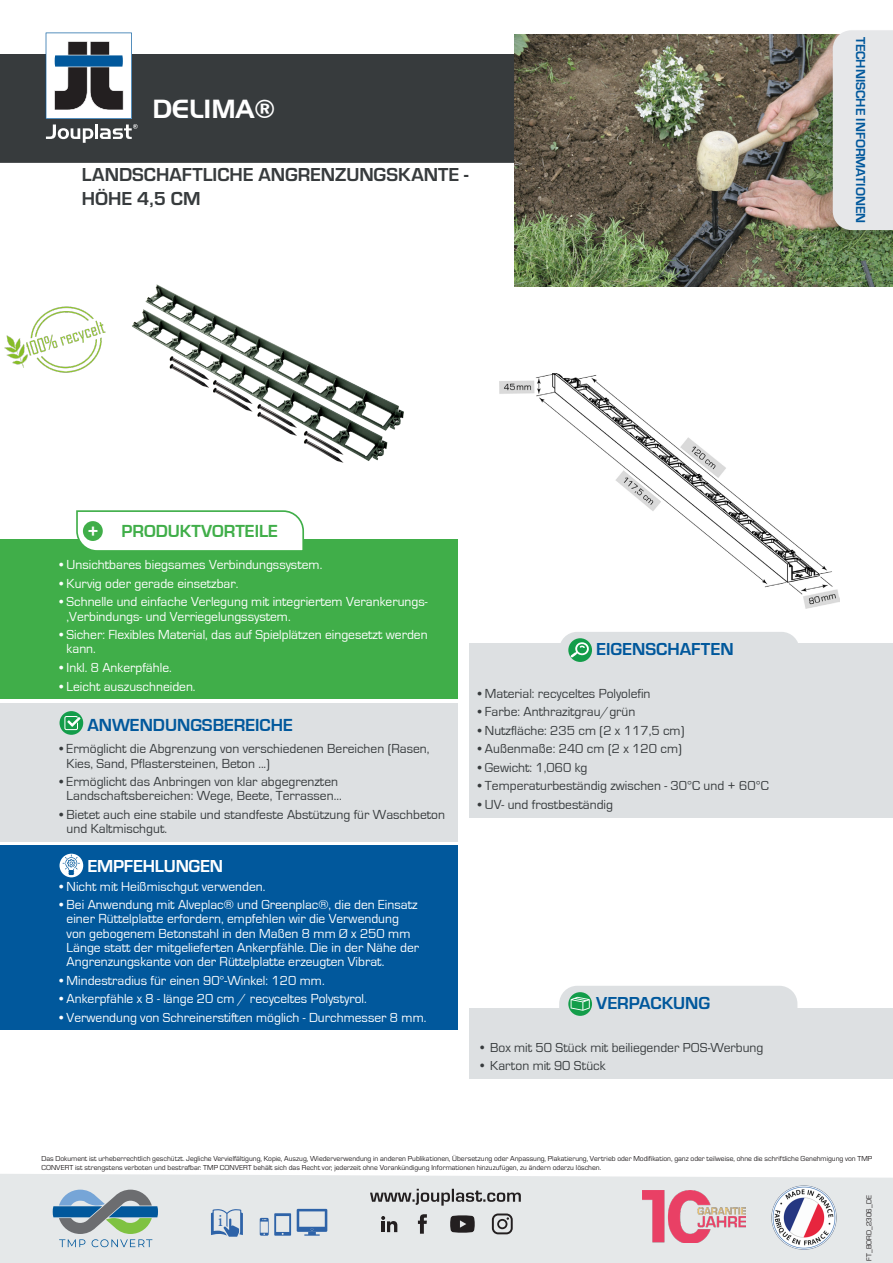
<style>
.page{position:relative;width:893px;height:1263px;background:#fff}
.page>*{position:absolute;margin:0;border:0;box-sizing:border-box;transform-origin:0 0}
.Nom_générique{font:25.5px "Handel Gothic BT";color:#fff}
.Désignation{font:700 19.5px/23.4px "Eurostile";color:#373b3d}
.t1{font:700 18px "Eurostile";color:#01589c}
.t2{font:700 18px "Eurostile";color:#01589c}
.t3{font:700 18px "Eurostile";color:#40ae49}
.Specifique{font:700 18px "Eurostile";letter-spacing:-.01em;color:#fff}
.t4{font:700 18px "Eurostile";color:#fff}
.t5{font:17.1px "Minion Pro";color:#2e63a8}
.Specifique-2{font:13.5px/14.2px "Eurostile";color:#fff}
.Specifique-3{font:13.5px/14.2px "Eurostile";color:#373b3d}
.t6{font:13.5px "Eurostile";color:#373b3d}
.t7{font:700 13.5px "Eurostile";color:#01589c}
.t8{font:7.5px/9px "Eurostile";color:#231f20}
</style>
<div class="page">
<div style="left:0;top:1174px;width:893px;height:89px;background:#e5e8e9"></div>
<div style="left:0;top:54px;width:514px;height:109px;background:#373b3d"></div>
<svg style="left:53px;top:1189px;width:105px;height:58px;background:#96afb7"></svg>
<img style="left:771px;top:1184px;width:66px;height:66px">
<img style="left:642px;top:1190px;width:104px;height:52px">
<svg style="left:370px;top:1189px;width:151px;height:16px;background:#aaabac"></svg>
<svg style="left:450px;top:1215px;width:25px;height:18px"></svg>
<svg style="left:381px;top:1216px;width:16px;height:16px"></svg>
<svg style="left:418px;top:1214px;width:9px;height:20px"></svg>
<svg style="left:492px;top:1213px;width:21px;height:21px"></svg>
<div style="left:469px;top:1009px;width:424px;height:70px;background:#dde0e2"></div>
<div style="left:559px;top:986px;width:238px;height:41px;background:#dde0e2;border-radius:18px"></div>
<svg style="left:568px;top:992px;width:24px;height:24px"></svg>
<svg style="left:571px;top:997px;width:19px;height:14px"></svg>
<div style="left:469px;top:643px;width:424px;height:174px;background:#dde0e2"></div>
<div style="left:559px;top:632px;width:240px;height:41px;background:#dde0e2;border-radius:18px"></div>
<svg style="left:568px;top:638px;width:24px;height:24px"></svg>
<svg style="left:571px;top:642px;width:18px;height:16px"></svg>
<img style="left:514px;top:35px;width:379px;height:252px">
<div style="left:830px;top:29px;width:63px;height:210px;background:#231f20;opacity:.15"></div>
<div style="left:833px;top:30px;width:60px;height:200px;background:#e6e7e9"></div>
<img style="left:499px;top:373px;width:340px;height:236px">
<svg style="left:46px;top:33px;width:92px;height:110px"></svg>
<div style="left:0;top:539px;width:458px;height:160px;background:#40ae49"></div>
<div style="left:0;top:703px;width:458px;height:138px;background:#dde0e2"></div>
<div style="left:60px;top:711px;width:23px;height:24px;background:#139d4a;border-radius:50%"></div>
<svg style="left:64px;top:716px;width:16px;height:14px"></svg>
<div style="left:0;top:845px;width:458px;height:185px;background:#01589c"></div>
<div style="left:60px;top:854px;width:23px;height:23px;background:#fff;border-radius:50%"></div>
<svg style="left:63px;top:854px;width:17px;height:21px"></svg>
<img style="left:4px;top:306px;width:101px;height:67px">
<img style="left:132px;top:284px;width:271px;height:179px">
<svg style="left:76px;top:510px;width:228px;height:41px"></svg>
<div style="left:83px;top:521px;width:20px;height:20px;background:#40ae49;border-radius:50%"></div>
<svg style="left:211px;top:1209px;width:32px;height:28px"></svg>
<svg style="left:260px;top:1213px;width:31px;height:23px"></svg>
<svg style="left:297px;top:1209px;width:30px;height:27px"></svg>
<p class="Nom_générique" style="left:152px;top:94px;width:124px">DELIMA®</p>
<p class="Désignation" style="left:82px;top:162px;width:388px">LANDSCHAFTLICHE ANGRENZUNGSKANTE -<br>HÖHE 4,5 CM</p>
<p class="t7" style="left:870px;top:37px;width:188px;rotate:90deg">TECHNISCHE INFORMATIONEN</p>
<p class="t4" style="left:88px;top:521px;width:13px">+</p>
<p class="t3" style="left:121px;top:521px;width:158px">PRODUKTVORTEILE</p>
<p class="Specifique-2" style="left:60px;top:558px;width:264px">• Unsichtbares biegsames Verbindungssystem.</p>
<p class="Specifique-2" style="left:60px;top:577px;width:180px">• Kurvig oder gerade einsetzbar.</p>
<p class="Specifique-2" style="left:67px;top:595px;width:362px;text-indent:-7px">• Schnelle und einfache Verlegung mit integriertem Verankerungs-,Verbindungs- und Verriegelungssystem.</p>
<p class="Specifique-2" style="left:67px;top:628px;width:363px;text-indent:-7px">• Sicher: Flexibles Material, das auf Spielplätzen eingesetzt werden kann.</p>
<p class="Specifique-2" style="left:60px;top:661px;width:114px">• Inkl. 8 Ankerpfähle.</p>
<p class="Specifique-2" style="left:60px;top:679px;width:138px">• Leicht auszuschneiden.</p>
<p class="t2" style="left:87px;top:716px;width:207px">ANWENDUNGSBEREICHE</p>
<p class="Specifique-3" style="left:67px;top:742px;width:364px;text-indent:-7px">• Ermöglicht die Abgrenzung von verschiedenen Bereichen (Rasen,<br>Kies, Sand, Pflastersteinen, Beton ...)</p>
<p class="Specifique-3" style="left:60px;top:775px;width:284px;text-align:center">• Ermöglicht das Anbringen von klar abgegrenzten<br>Landschaftsbereichen: Wege, Beete, Terrassen…</p>
<p class="Specifique-3" style="left:67px;top:807px;width:380px;text-indent:-7px">• Bietet auch eine stabile und standfeste Abstützung für Waschbeton und Kaltmischgut.</p>
<p class="Specifique" style="left:87px;top:853px;width:137px">EMPFEHLUNGEN</p>
<p class="Specifique-2" style="left:60px;top:879px;width:207px">• Nicht mit Heißmischgut verwenden.</p>
<p class="Specifique-2" style="left:67px;top:898px;width:354px;text-indent:-7px">• Bei Anwendung mit Alveplac® und Greenplac®, die den Einsatz einer Rüttelplatte erfordern, empfehlen wir die Verwendung von gebogenem Betonstahl in den Maßen 8 mm Ø x 250 mm Länge statt der mitgelieferten Ankerpfähle. Die in der Nähe der Angrenzungskante von der Rüttelplatte erzeugten Vibrat.</p>
<p class="Specifique-2" style="left:60px;top:973px;width:267px">• Mindestradius für einen 90°-Winkel: 120 mm.</p>
<p class="Specifique-2" style="left:60px;top:992px;width:309px">• Ankerpfähle x 8 - länge 20 cm / recyceltes Polystyrol.</p>
<p class="Specifique-2" style="left:60px;top:1010px;width:368px">• Verwendung von Schreinerstiften möglich - Durchmesser 8 mm.</p>
<p class="t1" style="left:596px;top:636px;width:139px">EIGENSCHAFTEN</p>
<p class="Specifique-3" style="left:478px;top:686px;width:174px">• Material: recyceltes Polyolefin</p>
<p class="Specifique-3" style="left:478px;top:705px;width:159px">• Farbe: Anthrazitgrau/grün</p>
<p class="Specifique-3" style="left:478px;top:723px;width:208px">• Nutzfläche: 235 cm (2 x 117,5 cm)</p>
<p class="Specifique-3" style="left:478px;top:742px;width:206px">• Außenmaße: 240 cm (2 x 120 cm)</p>
<p class="Specifique-3" style="left:478px;top:760px;width:111px">• Gewicht: 1,060 kg</p>
<p class="Specifique-3" style="left:478px;top:779px;width:292px">• Temperaturbeständig zwischen - 30°C und + 60°C</p>
<p class="Specifique-3" style="left:478px;top:797px;width:137px">• UV- und frostbeständig</p>
<p class="t1" style="left:596px;top:990px;width:116px">VERPACKUNG</p>
<p class="t6" style="left:478px;top:1038px;width:287px">• Box mit 50 Stück mit beiliegender POS-Werbung</p>
<p class="t6" style="left:478px;top:1056px;width:129px">• Karton mit 90 Stück</p>
<p class="t8" style="left:42px;top:1154px;width:832px">Das Dokument ist urheberrechtlich geschützt. Jegliche Vervielfältigung, Kopie, Auszug, Wiederverwendung in anderen Publikationen, Übersetzung oder Anpassung, Plakatierung, Vertrieb oder Modifikation, ganz oder teilweise, ohne die schriftliche Genehmigung von TMP<br>CONVERT ist strengstens verboten und bestrafbar. TMP CONVERT behält sich das Recht vor, jederzeit ohne Vorankündigung Informationen hinzuzufügen, zu ändern oderzu löschen.</p>
<p class="t5" style="left:218px;top:1208px;width:6px">i</p>
<p class="t8" style="left:864px;top:1261px;width:67px;rotate:-90deg">FT_BORD_2306_DE</p>
</div>
